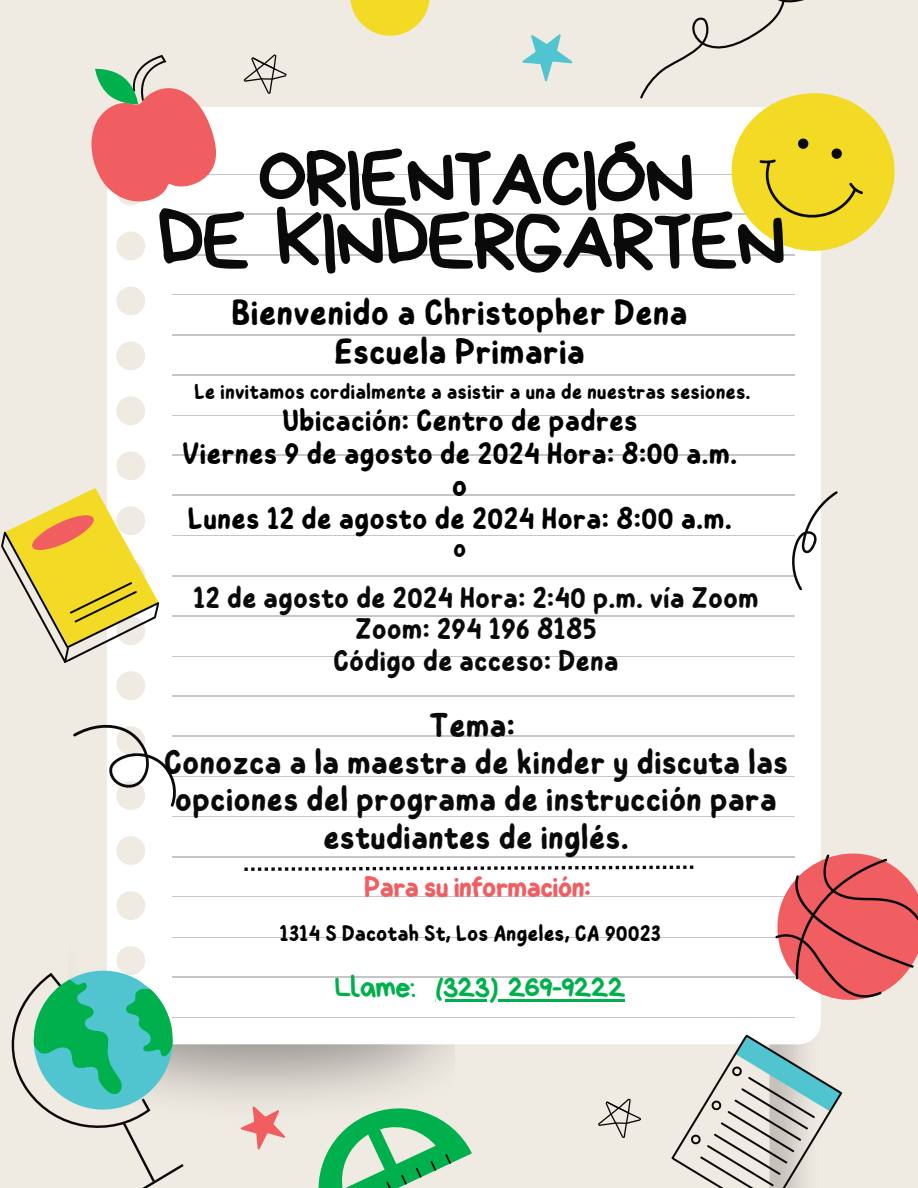
<style>
.page{position:relative;width:918px;height:1188px;background:#efeae2}
.page>*{position:absolute;margin:0;border:0;box-sizing:border-box;transform-origin:0 0}
.t1{font:82.05px/63px "Bryndan Write";letter-spacing:-.04em;color:#0a0a0a;text-align:center}
.t2{font:600 36.6px/39px "Childos Arabic";color:#000;text-align:center}
.t3{font:600 34.5px/37.2px "Childos Arabic";color:#0a0a0a;text-align:center}
.t4{font:31.05px "Bryndan Write";letter-spacing:-.04em;color:#00b04c}
.t5{font:600 30.9px/32.7px "Childos Arabic";color:#000;text-align:center}
.t6{font:600 30px/31.5px "Childos Arabic";color:#0a0a0a;text-align:center}
.t7{font:600 29.55px "Childos Arabic";letter-spacing:-.04em;color:#f15e61}
.t8{font:600 26.4px "Childos Arabic";color:#000}
.t9{font:600 22.5px "Childos Arabic";color:#000}
.t10{font:600 21.6px "Childos Arabic";color:#000}
</style>
<div class="page">
<div style="left:107px;top:107px;width:714px;height:937px;background:#fff"></div>
<hr style="left:172px;top:174px;width:622px;height:1px;background:#c6c6c6">
<hr style="left:172px;top:214px;width:622px;height:1px;background:#c6c6c6">
<hr style="left:172px;top:254px;width:622px;height:1px;background:#c6c6c6">
<hr style="left:172px;top:294px;width:622px;height:1px;background:#c6c6c6">
<hr style="left:172px;top:334px;width:622px;height:1px;background:#c6c6c6">
<hr style="left:172px;top:375px;width:622px;height:1px;background:#c6c6c6">
<hr style="left:172px;top:415px;width:622px;height:1px;background:#c6c6c6">
<hr style="left:172px;top:455px;width:622px;height:1px;background:#c6c6c6">
<hr style="left:172px;top:495px;width:622px;height:1px;background:#c6c6c6">
<hr style="left:172px;top:535px;width:622px;height:1px;background:#c6c6c6">
<hr style="left:172px;top:575px;width:622px;height:1px;background:#c6c6c6">
<hr style="left:172px;top:615px;width:622px;height:1px;background:#c6c6c6">
<hr style="left:172px;top:656px;width:622px;height:1px;background:#c6c6c6">
<hr style="left:172px;top:696px;width:622px;height:1px;background:#c6c6c6">
<hr style="left:172px;top:736px;width:622px;height:1px;background:#c6c6c6">
<hr style="left:172px;top:776px;width:622px;height:1px;background:#c6c6c6">
<hr style="left:172px;top:816px;width:622px;height:1px;background:#c6c6c6">
<hr style="left:172px;top:856px;width:622px;height:1px;background:#c6c6c6">
<hr style="left:172px;top:896px;width:622px;height:1px;background:#c6c6c6">
<hr style="left:172px;top:937px;width:622px;height:1px;background:#c6c6c6">
<hr style="left:172px;top:977px;width:622px;height:1px;background:#c6c6c6">
<hr style="left:172px;top:1017px;width:622px;height:1px;background:#c6c6c6">
<svg style="left:699px;top:99px;width:196px;height:186px"></svg>
<svg style="left:755px;top:137px;width:110px;height:93px;background:#e5cd22"></svg>
<svg style="left:1px;top:481px;width:166px;height:189px"></svg>
<svg style="left:91px;top:55px;width:127px;height:151px"></svg>
<svg style="left:11px;top:943px;width:189px;height:245px"></svg>
<svg style="left:243px;top:54px;width:44px;height:40px"></svg>
<svg style="left:73px;top:722px;width:106px;height:85px"></svg>
<div style="left:713px;top:806px;width:108px;height:34px;background:#fff"></div>
<svg style="left:640px;top:0;width:205px;height:99px"></svg>
<svg style="left:522px;top:34px;width:51px;height:48px"></svg>
<svg style="left:350px;top:0;width:80px;height:36px;fill:#f3da24"></svg>
<svg style="left:235px;top:840px;width:683px;height:348px"></svg>
<svg style="left:783px;top:484px;width:55px;height:110px"></svg>
<hr style="left:436px;top:999px;width:189px;height:3px;background:#00b04c">
<p class="t1" style="left:157px;top:146px;width:631px">ORIENTACIÓN<br>DE KINDERGARTEN</p>
<h2 class="t2" style="left:231px;top:294px;width:458px">Bienvenido a Christopher Dena<br>Escuela Primaria</h2>
<h4 class="t10" style="left:194px;top:377px;width:558px">Le invitamos cordialmente a asistir a una de nuestras sesiones.</h4>
<h1 class="t5" style="left:182px;top:405px;width:557px">Ubicación: Centro de padres<br>Viernes 9 de agosto de 2024 Hora: 8:00 a.m. o<br>Lunes 12 de agosto de 2024 Hora: 8:00 a.m.</h1>
<h1 class="t8" style="left:453px;top:529px;width:15px">o</h1>
<p class="t6" style="left:193px;top:582px;width:567px">12 de agosto de 2024 Hora: 2:40 p.m. vía Zoom<br>Zoom: 294 196 8185<br>Código de acceso: Dena</p>
<p class="t3" style="left:164px;top:707px;width:626px">Tema:<br>Conozca a la maestra de kinder y discuta las opciones del programa de instrucción para estudiantes de inglés.</p>
<p class="t7" style="left:364px;top:866px;width:229px">Para su información:</p>
<p class="t9" style="left:279px;top:917px;width:383px">1314 S Dacotah St, Los Angeles, CA 90023</p>
<p class="t4" style="left:334px;top:972px;width:83px">Llame:</p>
<p class="t4" style="left:436px;top:972px;width:192px">(323) 269-9222</p>
</div>
